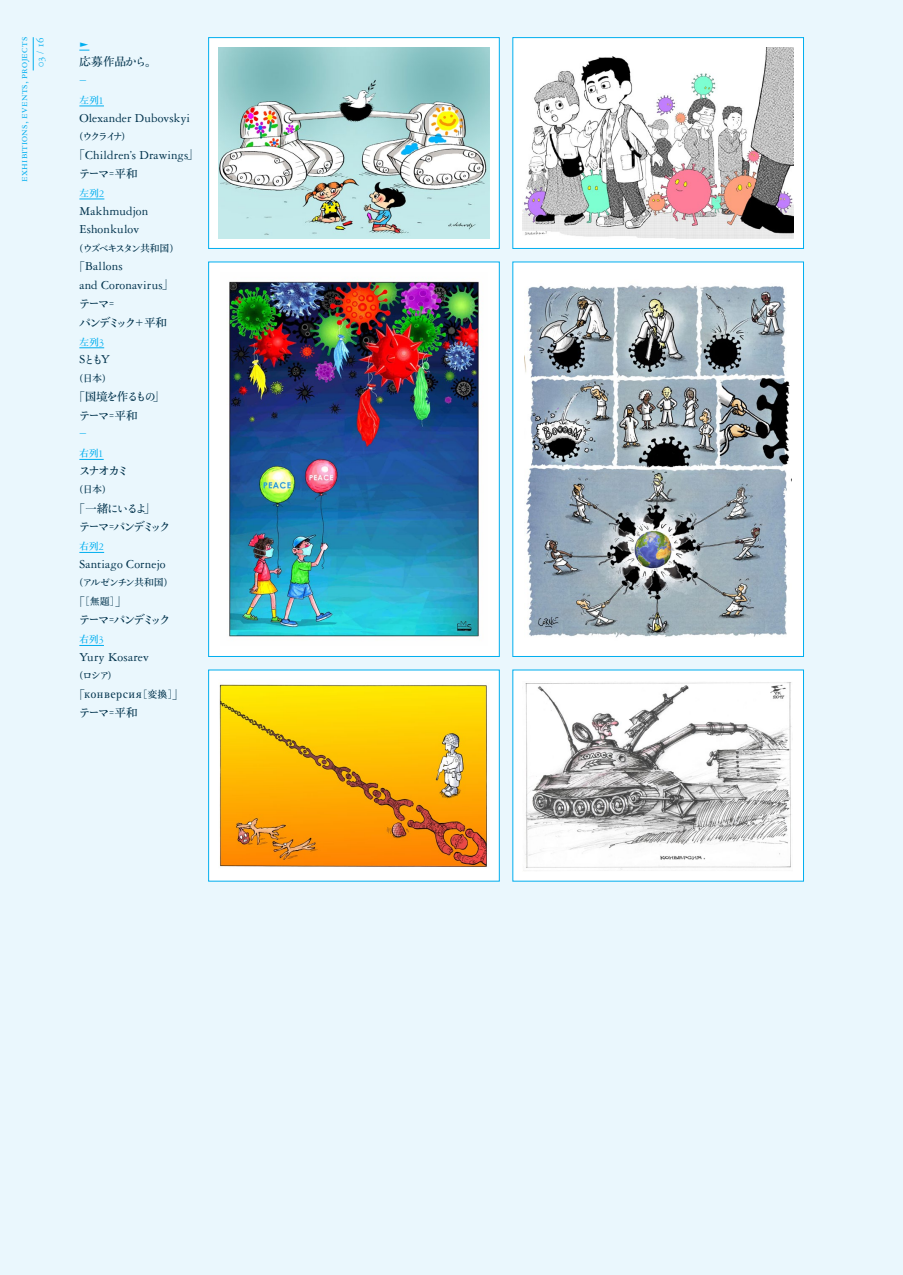
<style>
.page{position:relative;width:903px;height:1275px;background:#eaf7fd}
.page>*{position:absolute;margin:0;border:0;box-sizing:border-box;transform-origin:0 0}
.t1{font:12.95px/18.6px "Garamond 3 LT Std";letter-spacing:.01em;color:#00324c}
.t2{font:11.72px/18.6px "OT NIS SMS4 N";letter-spacing:-.195em;color:#00324c}
.t3{font:11.72px/18.6px "OT NIS SMS4 N";letter-spacing:-.17em;color:#00324c}
.t4{font:11.72px "Rotis Serif Pro Cyr";letter-spacing:.04em;color:#00324c}
.t5{font:300 11.72px "Ryumin Pr 6 N";color:#00324c}
.t6{font:11.72px "OT NIS SMS4 N";color:#00aeef;scale:.6 1}
.t7{font:10.85px/16.4px "Garamond 3 LT Std";letter-spacing:.02em;color:#00aeef;text-align:right}
.t8{font:9.97px "OT NIS SMS4 N";letter-spacing:-.14em;color:#00324c}
.t9{font:9.97px "OT NIS SMS4 N";letter-spacing:-.04em;color:#00aeef}
.t10{font:9.97px "OT NIS SMS4 N";letter-spacing:-.195em;color:#00324c}
.t11{font:9.97px "OT NIS SMS4 N";letter-spacing:-.105em;color:#00324c}
.t12{font:9.97px "OT NIS SMS4 N";letter-spacing:-.04em;color:#00aeef;scale:.47 1}
.s1{font-family:"Garamond 3 LT Std";font-size:11.03px}
.s2{font-family:"Ryumin Pr 6 N";font-weight:300;font-size:11.72px}
.s3{font-family:"Garamond 3 LT Pro"}
.s4{font-family:"Ryumin Pr 6 N";font-weight:300}
.s5{font-family:"OT NIS SMS4 N";font-size:11.72px}
.s6{color:#00aeef}
.s7{font-size:9.97px}
.s8{font-family:"OT NIS SMS4 N";font-weight:400;font-size:9.97px}
.s9{font-family:"Ryumin Pr 6 N";font-weight:300;font-size:9.97px}
.s10{font-family:"OT NIS SMS4 N";font-size:9.97px}
</style>
<div class="page">
<svg style="left:79px;top:106px;width:25px;height:1px"></svg>
<svg style="left:79px;top:199px;width:25px;height:1px"></svg>
<svg style="left:79px;top:347px;width:25px;height:1px"></svg>
<svg style="left:79px;top:459px;width:25px;height:1px"></svg>
<svg style="left:79px;top:552px;width:25px;height:1px"></svg>
<svg style="left:79px;top:645px;width:25px;height:1px"></svg>
<div style="left:208px;top:262px;width:291px;height:395px;background:#fff;border:1px solid #00aeef"></div>
<img style="left:229px;top:281px;width:250px;height:356px">
<div style="left:512px;top:262px;width:292px;height:395px;background:#fff;border:1px solid #00aeef"></div>
<img style="left:524px;top:285px;width:268px;height:353px">
<div style="left:208px;top:37px;width:291px;height:212px;background:#fff;border:1px solid #00aeef"></div>
<img style="left:219px;top:47px;width:270px;height:192px">
<div style="left:208px;top:670px;width:291px;height:211px;background:#fff"></div>
<img style="left:219px;top:684px;width:268px;height:183px">
<div style="left:512px;top:670px;width:292px;height:211px;background:#fff"></div>
<img style="left:525px;top:682px;width:267px;height:188px">
<div style="left:512px;top:37px;width:292px;height:212px;background:#fff;border:1px solid #00aeef"></div>
<img style="left:523px;top:47px;width:270px;height:192px">
<hr style="left:33px;top:37px;width:1px;height:33px;background:#00aeef">
<p class="t7" style="left:16px;top:182px;width:146px;rotate:-90deg">exhibitions, events, projects<br>03 / 16</p>
<p class="t12" style="left:79px;top:47px;width:12px;rotate:-90deg">▼</p>
<p class="t2" style="left:79px;top:53px;width:79px">応募作品から。</p>
<p class="t6" style="left:79px;top:74px;width:13px">̶</p>
<p class="t9" style="left:79px;top:95px;width:26px">左列<span class="s1">1</span></p>
<p class="t1" style="left:79px;top:109px;width:112px">Olexander Dubovskyi</p>
<p class="t8" style="left:74px;top:131px;width:58px">（ウクライナ）</p>
<p class="t1" style="left:73px;top:146px;width:127px"><span class="s2">「</span>Children<span class="s3">’</span>s Drawings<span class="s2">」</span></p>
<p class="t2" style="left:79px;top:165px;width:60px">テーマ<span class="s4">＝</span>平和</p>
<p class="t9" style="left:79px;top:188px;width:27px">左列<span class="s1">2</span></p>
<p class="t1" style="left:79px;top:202px;width:70px">Makhmudjon<br>Eshonkulov</p>
<p class="t10" style="left:74px;top:242px;width:106px">（ウズベキスタン共和国）</p>
<p class="t1" style="left:79px;top:257px;width:96px;text-indent:-6px"><span class="s2">「</span>Ballons<br>and Coronavirus<span class="s2">」</span></p>
<p class="t2" style="left:79px;top:295px;width:90px">テーマ<span class="s4">＝<br></span>パンデミック<span class="s4">＋</span>平和</p>
<p class="t9" style="left:79px;top:337px;width:26px">左列<span class="s1">3</span></p>
<p class="t1" style="left:79px;top:350px;width:32px">S<span class="s5">とも</span>Y</p>
<p class="t8" style="left:74px;top:373px;width:38px">（日本）</p>
<p class="t3" style="left:79px;top:388px;width:87px;text-indent:-5px"><span class="s4">「</span>国境を作るもの<span class="s4">」</span>テーマ<span class="s4">＝</span>平和<br><span class="s6">̶</span></p>
<p class="t9" style="left:79px;top:448px;width:26px">右列<span class="s1">1</span></p>
<p class="t2" style="left:79px;top:462px;width:51px">スナオカミ</p>
<p class="t8" style="left:74px;top:484px;width:38px">（日本）</p>
<p class="t2" style="left:79px;top:500px;width:93px;text-indent:-5px"><span class="s4">「</span>一緒にいるよ<span class="s4">」<br></span>テーマ<span class="s4">＝</span>パンデミック</p>
<p class="t9" style="left:79px;top:541px;width:26px">右列<span class="s1">2</span></p>
<p class="t1" style="left:79px;top:555px;width:88px">Santiago Cornejo</p>
<p class="t11" style="left:74px;top:577px;width:100px">（アルゼンチン共和国）</p>
<p class="t5" style="left:73px;top:592px;width:55px">「<span class="s7">［</span><span class="s8">無題</span><span class="s7">］</span>」</p>
<p class="t2" style="left:79px;top:611px;width:93px">テーマ<span class="s4">＝</span>パンデミック</p>
<p class="t9" style="left:79px;top:634px;width:26px">右列<span class="s1">3</span></p>
<p class="t1" style="left:79px;top:648px;width:71px">Yury Kosarev</p>
<p class="t8" style="left:74px;top:670px;width:44px">（ロシア）</p>
<p class="t4" style="left:73px;top:687px;width:112px"><span class="s4">「</span>конверсия<span class="s9">［</span><span class="s10">変換</span><span class="s9">］</span><span class="s4">」</span></p>
<p class="t2" style="left:79px;top:704px;width:60px">テーマ<span class="s4">＝</span>平和</p>
</div>
